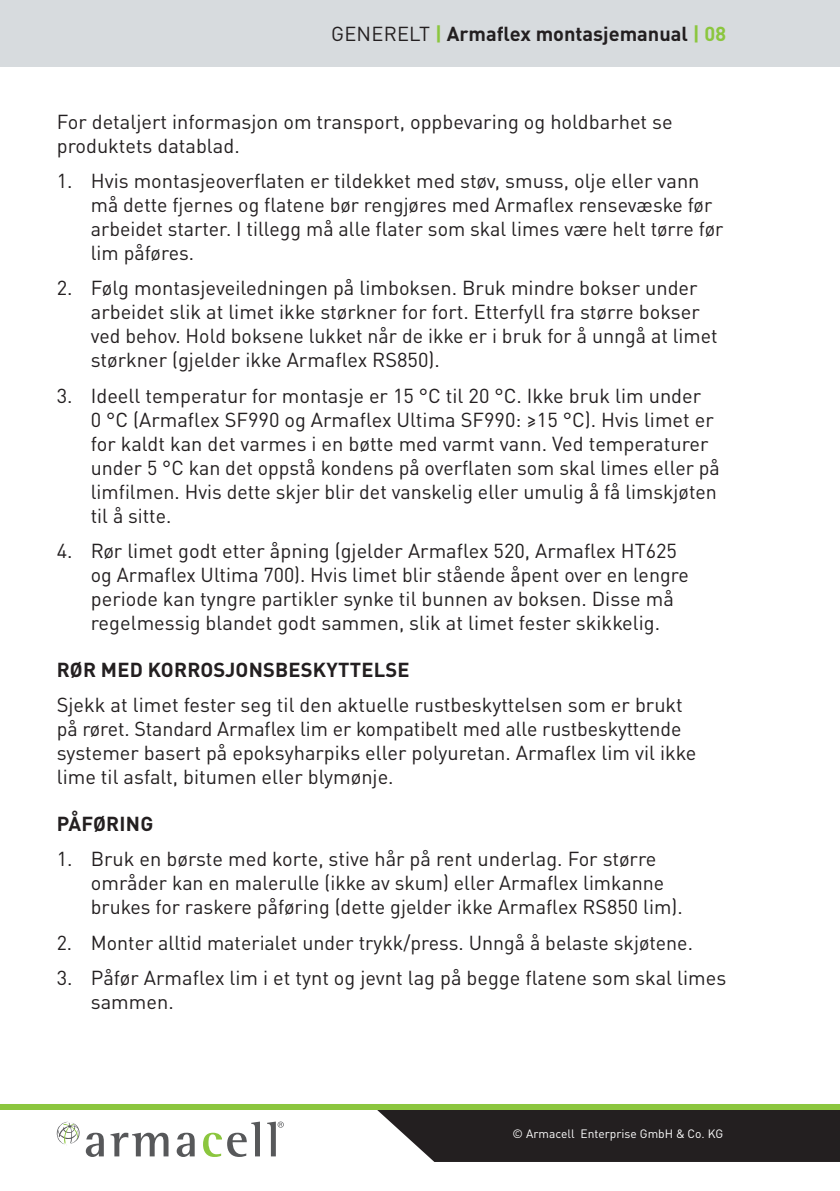
<style>
.page{position:relative;width:840px;height:1191px;background:#fff}
.page>*{position:absolute;margin:0;border:0;box-sizing:border-box;transform-origin:0 0}
.t1{font:20px/24px "DIN Pro";color:#231f20}
.t2{font:700 20px "DIN Pro";color:#231f20}
.t3{font:12px "DIN Pro";color:#fff}
.s1{color:#8bc63e}
</style>
<div class="page">
<div style="left:377px;top:1110px;width:462px;height:52px;background:#231f20"></div>
<svg style="left:86px;top:1132px;width:18px;height:25px"></svg>
<svg style="left:110px;top:1132px;width:58px;height:24px"></svg>
<svg style="left:176px;top:1132px;width:18px;height:25px"></svg>
<svg style="left:203px;top:1121px;width:57px;height:36px"></svg>
<svg style="left:267px;top:1121px;width:16px;height:35px"></svg>
<svg style="left:57px;top:1121px;width:23px;height:24px"></svg>
<div style="left:0;top:0;width:839px;height:66px;background:#d7dbde"></div>
<div style="left:0;top:1104px;width:839px;height:6px;background:#8bc63e"></div>
<p class="t1" style="left:331px;top:20px;width:27px">Generelt</p>
<p class="t2" style="left:435px;top:18px;width:293px"><span class="s1">|</span> Armaflex montasjemanual <span class="s1">| 08</span></p>
<p class="t1" style="left:57px;top:108px;width:617px">For detaljert informasjon om transport, oppbevaring og holdbarhet se produktets datablad.</p>
<p class="t1" style="left:91px;top:168px;width:633px;text-indent:-34px">1. Hvis montasjeoverflaten er tildekket med støv, smuss, olje eller vann må dette fjernes og flatene bør rengjøres med Armaflex rensevæske før arbeidet starter. I tillegg må alle flater som skal limes være helt tørre før lim påføres.</p>
<p class="t1" style="left:91px;top:275px;width:628px;text-indent:-34px">2. Følg montasjeveiledningen på limboksen. Bruk mindre bokser under arbeidet slik at limet ikke størkner for fort. Etterfyll fra større bokser ved behov. Hold boksene lukket når de ikke er i bruk for å unngå at limet størkner (gjelder ikke Armaflex RS850).</p>
<p class="t1" style="left:91px;top:382px;width:630px;text-indent:-34px">3. Ideell temperatur for montasje er 15 °C til 20 °C. Ikke bruk lim under<br>0 °C (Armaflex SF990 og Armaflex Ultima SF990: ≥15 °C). Hvis limet er for kaldt kan det varmes i en bøtte med varmt vann. Ved temperaturer under 5 °C kan det oppstå kondens på overflaten som skal limes eller på limfilmen. Hvis dette skjer blir det vanskelig eller umulig å få limskjøten til å sitte.</p>
<p class="t1" style="left:91px;top:538px;width:599px;text-indent:-34px">4. Rør limet godt etter åpning (gjelder Armaflex 520, Armaflex HT625 og Armaflex Ultima 700). Hvis limet blir stående åpent over en lengre periode kan tyngre partikler synke til bunnen av boksen. Disse må regelmessig blandet godt sammen, slik at limet fester skikkelig.</p>
<p class="t2" style="left:57px;top:654px;width:354px">RØR MED KORROSJONSBESKYTTELSE</p>
<p class="t1" style="left:57px;top:692px;width:640px">Sjekk at limet fester seg til den aktuelle rustbeskyttelsen som er brukt på røret. Standard Armaflex lim er kompatibelt med alle rustbeskyttende systemer basert på epoksyharpiks eller polyuretan. Armaflex lim vil ikke lime til asfalt, bitumen eller blymønje.</p>
<p class="t2" style="left:57px;top:808px;width:98px">PÅFØRING</p>
<p class="t1" style="left:91px;top:846px;width:593px;text-indent:-34px">1. Bruk en børste med korte, stive hår på rent underlag. For større områder kan en malerulle (ikke av skum) eller Armaflex limkanne brukes for raskere påføring (dette gjelder ikke Armaflex RS850 lim).</p>
<p class="t1" style="left:57px;top:929px;width:637px">2. Monter alltid materialet under trykk/press. Unngå å belaste skjøtene.</p>
<p class="t1" style="left:91px;top:964px;width:636px;text-indent:-34px">3. Påfør Armaflex lim i et tynt og jevnt lag på begge flatene som skal limes sammen.</p>
<p class="t3" style="left:512px;top:1124px;width:212px">© Armacell Enterprise GmbH &amp; Co. KG</p>
</div>
